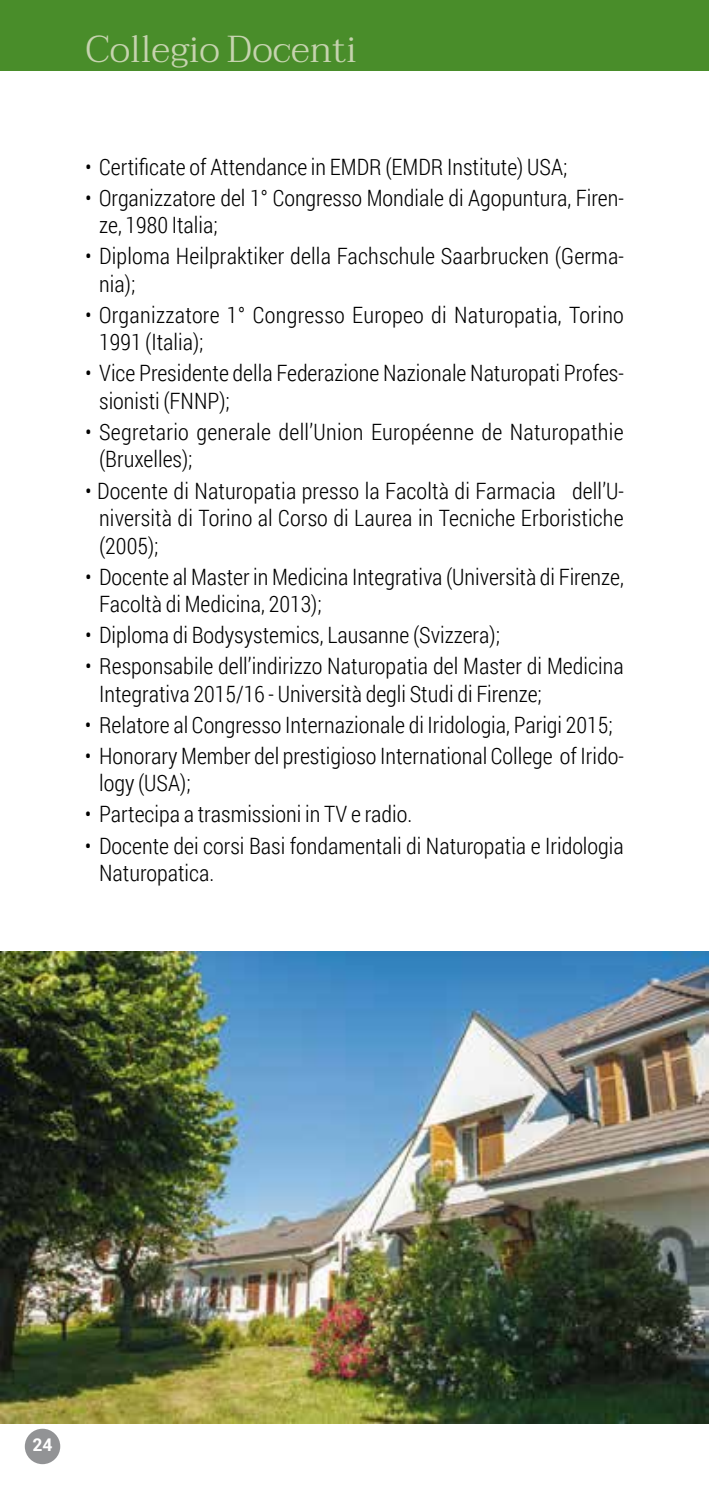
<style>
.page{position:relative;width:709px;height:1489px;background:#fff}
.page>*{position:absolute;margin:0;border:0;box-sizing:border-box;transform-origin:0 0}
.t1{font:300 37.5px "Taviraj";color:#c6d3af}
.t2{font:300 22.5px/27.5px "Roboto Condensed";color:#000}
.t3{font:700 17.5px "Roboto";color:#fff}
</style>
<div class="page">
<div style="left:25px;top:1428px;width:35px;height:35px;background:#929395;border-radius:50%"></div>
<img style="left:0;top:951px;width:709px;height:471px">
<div style="left:0;top:0;width:709px;height:71px;background:#498d2a"></div>
<h1 class="t1" style="left:85px;top:34px;width:273px">Collegio Docenti</h1>
<p class="t2" style="left:85px;top:152px;width:484px">• Certificate of Attendance in EMDR (EMDR Institute) USA;</p>
<p class="t2" style="left:99px;top:183px;width:526px;text-indent:-14px">• Organizzatore del 1° Congresso Mondiale di Agopuntura, Firen&shy;ze, 1980 Italia;</p>
<p class="t2" style="left:99px;top:242px;width:526px;text-indent:-14px">• Diploma Heilpraktiker della Fachschule Saarbrucken (Germa&shy;nia);</p>
<p class="t2" style="left:99px;top:300px;width:526px;text-indent:-14px">• Organizzatore 1° Congresso Europeo di Naturopatia, Torino<br>1991 (Italia);</p>
<p class="t2" style="left:99px;top:359px;width:526px;text-indent:-14px">• Vice Presidente della Federazione Nazionale Naturopati Profes&shy;sionisti (FNNP);</p>
<p class="t2" style="left:99px;top:417px;width:526px;text-indent:-14px">• Segretario generale dell’Union Européenne de Naturopathie (Bruxelles);</p>
<p class="t2" style="left:99px;top:476px;width:526px;text-align:justify;text-indent:-14px">• Docente di Naturopatia presso la Facoltà di Farmacia dell’U&shy;niversità di Torino al Corso di Laurea in Tecniche Erboristiche (2005);</p>
<p class="t2" style="left:99px;top:562px;width:526px;text-indent:-14px">• Docente al Master in Medicina Integrativa (Università di Firenze,<br>Facoltà di Medicina, 2013);</p>
<p class="t2" style="left:85px;top:620px;width:417px">• Diploma di Bodysystemics, Lausanne (Svizzera);</p>
<p class="t2" style="left:99px;top:651px;width:526px;text-indent:-14px">• Responsabile dell’indirizzo Naturopatia del Master di Medicina<br>Integrativa 2015/16 - Università degli Studi di Firenze;</p>
<p class="t2" style="left:85px;top:710px;width:529px">• Relatore al Congresso Internazionale di Iridologia, Parigi 2015;</p>
<p class="t2" style="left:99px;top:741px;width:526px;text-indent:-14px">• Honorary Member del prestigioso International College of Irido&shy;logy (USA);</p>
<p class="t2" style="left:85px;top:800px;width:329px">• Partecipa a trasmissioni in TV e radio.</p>
<p class="t2" style="left:99px;top:831px;width:526px;text-indent:-14px">• Docente dei corsi Basi fondamentali di Naturopatia e Iridologia<br>Naturopatica.</p>
<p class="t3" style="left:32px;top:1432px;width:22px">24</p>
</div>
